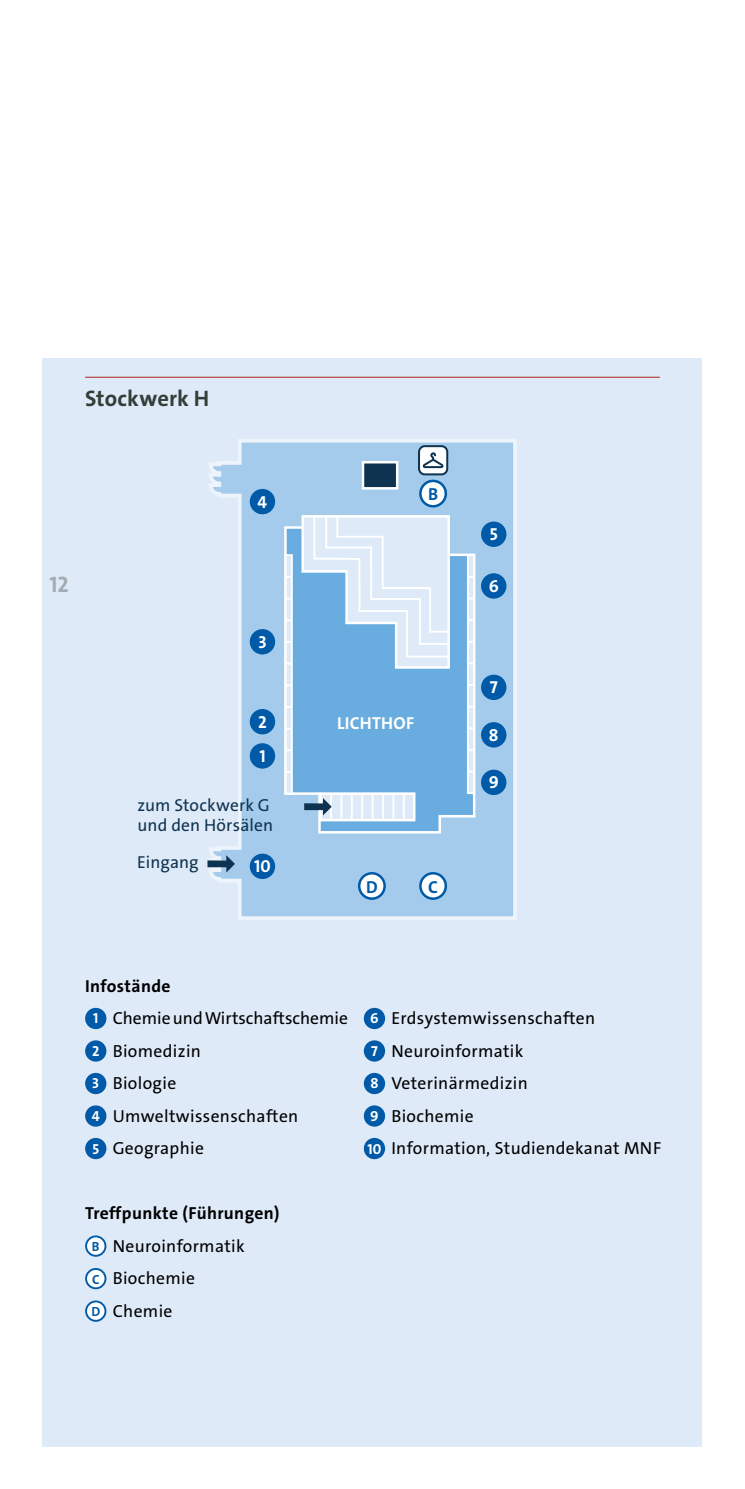
<style>
.page{position:relative;width:745px;height:1489px;background:#fff}
.page>*{position:absolute;margin:0;border:0;box-sizing:border-box;transform-origin:0 0}
.t1{font:22.5px "The Sans LP7 Bld";letter-spacing:.005em;color:#333e39}
.t2{font:22.5px "The Sans LP7 Bld";color:#a2acb2}
.t3{font:17.5px/32.5px "The Sans LP5 Plain";letter-spacing:.02em;color:#000}
.t4{font:17.5px/20px "The Sans LP5 Plain";letter-spacing:.01em;color:#0e3350}
.t5{font:17.5px "The Sans LP7 Bld";letter-spacing:.02em;color:#000}
.t6{font:17.5px "The Sans LP7 Bld";letter-spacing:.015em;color:#fff}
.t7{font:17.5px "The Sans LP7 Bld";color:#005aa7}
.s1{font-family:"The Sans LP7 Bld";font-size:14.5px;color:#fff}
.s2{font-family:"The Sans LP7 Bld";font-size:13.25px;color:#005aa7}
</style>
<div class="page">
<div style="left:43px;top:358px;width:659px;height:1088px;background:#dfeaf8"></div>
<svg style="left:209px;top:439px;width:307px;height:481px"></svg>
<svg style="left:283px;top:514px;width:193px;height:320px;background:#77b3e2"></svg>
<svg style="left:284px;top:553px;width:10px;height:242px"></svg>
<div style="left:467px;top:555px;width:7px;height:238px;background:#dfeaf8"></div>
<div style="left:466px;top:554px;width:8px;height:240px;border:2px solid #fff"></div>
<div style="left:320px;top:793px;width:94px;height:27px;background:#dfeaf8"></div>
<div style="left:319px;top:792px;width:96px;height:29px;border:2px solid #fff"></div>
<hr style="left:319px;top:793px;width:2px;height:27px;background:#fff">
<hr style="left:330px;top:793px;width:2px;height:27px;background:#fff">
<hr style="left:340px;top:793px;width:2px;height:27px;background:#fff">
<hr style="left:350px;top:793px;width:2px;height:27px;background:#fff">
<hr style="left:361px;top:793px;width:2px;height:27px;background:#fff">
<hr style="left:371px;top:793px;width:2px;height:27px;background:#fff">
<svg style="left:382px;top:793px;width:1px;height:27px"></svg>
<hr style="left:392px;top:793px;width:2px;height:27px;background:#fff">
<hr style="left:402px;top:793px;width:2px;height:27px;background:#fff">
<hr style="left:413px;top:793px;width:2px;height:27px;background:#fff">
<div style="left:363px;top:462px;width:34px;height:26px;background:#0e3350"></div>
<div style="left:361px;top:461px;width:37px;height:28px;border:2px solid #fff"></div>
<svg style="left:300px;top:514px;width:151px;height:156px"></svg>
<div style="left:419px;top:446px;width:28px;height:28px;background:#fff;border-radius:6px"></div>
<div style="left:418px;top:445px;width:30px;height:30px;border:2px solid #0e3350;border-radius:6px"></div>
<svg style="left:420px;top:451px;width:24px;height:18px"></svg>
<svg style="left:304px;top:798px;width:27px;height:17px"></svg>
<svg style="left:207px;top:855px;width:28px;height:17px"></svg>
<div style="left:249px;top:743px;width:26px;height:25px;background:#005aa7;border-radius:50%"></div>
<div style="left:249px;top:709px;width:26px;height:25px;background:#005aa7;border-radius:50%"></div>
<div style="left:249px;top:629px;width:26px;height:25px;background:#005aa7;border-radius:50%"></div>
<div style="left:249px;top:489px;width:26px;height:25px;background:#005aa7;border-radius:50%"></div>
<div style="left:480px;top:521px;width:26px;height:26px;background:#005aa7;border-radius:50%"></div>
<div style="left:480px;top:573px;width:26px;height:25px;background:#005aa7;border-radius:50%"></div>
<div style="left:480px;top:674px;width:26px;height:26px;background:#005aa7;border-radius:50%"></div>
<div style="left:480px;top:722px;width:26px;height:25px;background:#005aa7;border-radius:50%"></div>
<div style="left:420px;top:873px;width:25px;height:25px;background:#fff;border-radius:50%"></div>
<div style="left:419px;top:872px;width:28px;height:27px;border:2px solid #005aa7;border-radius:50%"></div>
<div style="left:359px;top:873px;width:25px;height:25px;background:#fff;border-radius:50%"></div>
<div style="left:358px;top:872px;width:27px;height:27px;border:2px solid #005aa7;border-radius:50%"></div>
<svg style="left:420px;top:481px;width:25px;height:25px"></svg>
<div style="left:419px;top:479px;width:28px;height:28px;border:2px solid #005aa7;border-radius:50%"></div>
<div style="left:480px;top:769px;width:26px;height:26px;background:#005aa7;border-radius:50%"></div>
<div style="left:249px;top:853px;width:26px;height:26px;background:#005aa7;border-radius:50%"></div>
<hr style="left:85px;top:376px;width:574px;height:2px;background:#b64e45">
<div style="left:85px;top:1007px;width:21px;height:22px;background:#005aa7;border-radius:50%"></div>
<div style="left:85px;top:1040px;width:21px;height:21px;background:#005aa7;border-radius:50%"></div>
<div style="left:85px;top:1072px;width:21px;height:22px;background:#005aa7;border-radius:50%"></div>
<div style="left:85px;top:1105px;width:21px;height:21px;background:#005aa7;border-radius:50%"></div>
<div style="left:85px;top:1137px;width:21px;height:22px;background:#005aa7;border-radius:50%"></div>
<div style="left:86px;top:1236px;width:19px;height:19px;background:#fff;border-radius:50%"></div>
<div style="left:85px;top:1235px;width:21px;height:21px;border:2px solid #005aa7;border-radius:50%"></div>
<div style="left:86px;top:1268px;width:19px;height:20px;background:#fff;border-radius:50%"></div>
<div style="left:85px;top:1267px;width:21px;height:22px;border:2px solid #005aa7;border-radius:50%"></div>
<div style="left:86px;top:1301px;width:19px;height:19px;background:#fff;border-radius:50%"></div>
<div style="left:85px;top:1300px;width:21px;height:21px;border:2px solid #005aa7;border-radius:50%"></div>
<div style="left:363px;top:1007px;width:22px;height:22px;background:#005aa7;border-radius:50%"></div>
<div style="left:363px;top:1040px;width:22px;height:21px;background:#005aa7;border-radius:50%"></div>
<div style="left:363px;top:1072px;width:22px;height:22px;background:#005aa7;border-radius:50%"></div>
<div style="left:363px;top:1105px;width:22px;height:21px;background:#005aa7;border-radius:50%"></div>
<div style="left:363px;top:1137px;width:22px;height:22px;background:#005aa7;border-radius:50%"></div>
<p class="t1" style="left:85px;top:384px;width:126px">Stockwerk H</p>
<p class="t2" style="left:50px;top:570px;width:21px">12</p>
<p class="t6" style="left:257px;top:490px;width:11px">4</p>
<p class="t6" style="left:258px;top:630px;width:10px">3</p>
<p class="t6" style="left:258px;top:710px;width:10px">2</p>
<p class="t6" style="left:259px;top:744px;width:8px">1</p>
<p class="t4" style="left:137px;top:795px;width:137px">zum Stockwerk G und den Hörsälen</p>
<p class="t4" style="left:137px;top:852px;width:63px">Eingang</p>
<p class="t6" style="left:254px;top:855px;width:18px">10</p>
<p class="t7" style="left:428px;top:483px;width:12px">B</p>
<p class="t6" style="left:337px;top:711px;width:78px">LICHTHOF</p>
<p class="t7" style="left:366px;top:875px;width:13px">D</p>
<p class="t7" style="left:428px;top:875px;width:11px">C</p>
<p class="t6" style="left:489px;top:523px;width:10px">5</p>
<p class="t6" style="left:488px;top:574px;width:12px">6</p>
<p class="t6" style="left:489px;top:676px;width:9px">7</p>
<p class="t6" style="left:488px;top:723px;width:11px">8</p>
<p class="t6" style="left:488px;top:771px;width:12px">9</p>
<p class="t5" style="left:85px;top:974px;width:87px">Infostände</p>
<p class="t3" style="left:92px;top:1002px;width:257px"><span class="s1">1</span> ChemieundWirtschaftschemie<br><span class="s1">2</span> Biomedizin<br><span class="s1">3</span> Biologie<br><span class="s1">4</span> Umweltwissenschaften<br><span class="s1">5</span> Geographie</p>
<p class="t5" style="left:85px;top:1201px;width:196px">Treffpunkte (Führungen)</p>
<p class="t3" style="left:91px;top:1229px;width:155px"><span class="s2">B</span> Neuroinformatik<br><span class="s2">C</span> Biochemie<br><span class="s2">D</span> Chemie</p>
<p class="t3" style="left:367px;top:1002px;width:295px"><span class="s1">6</span> Erdsystemwissenschaften<br><span class="s1">7</span> Neuroinformatik<br><span class="s1">8</span> Veterinärmedizin<br><span class="s1">9</span> Biochemie<br><span class="s1">10</span> Information, Studiendekanat MNF</p>
</div>
